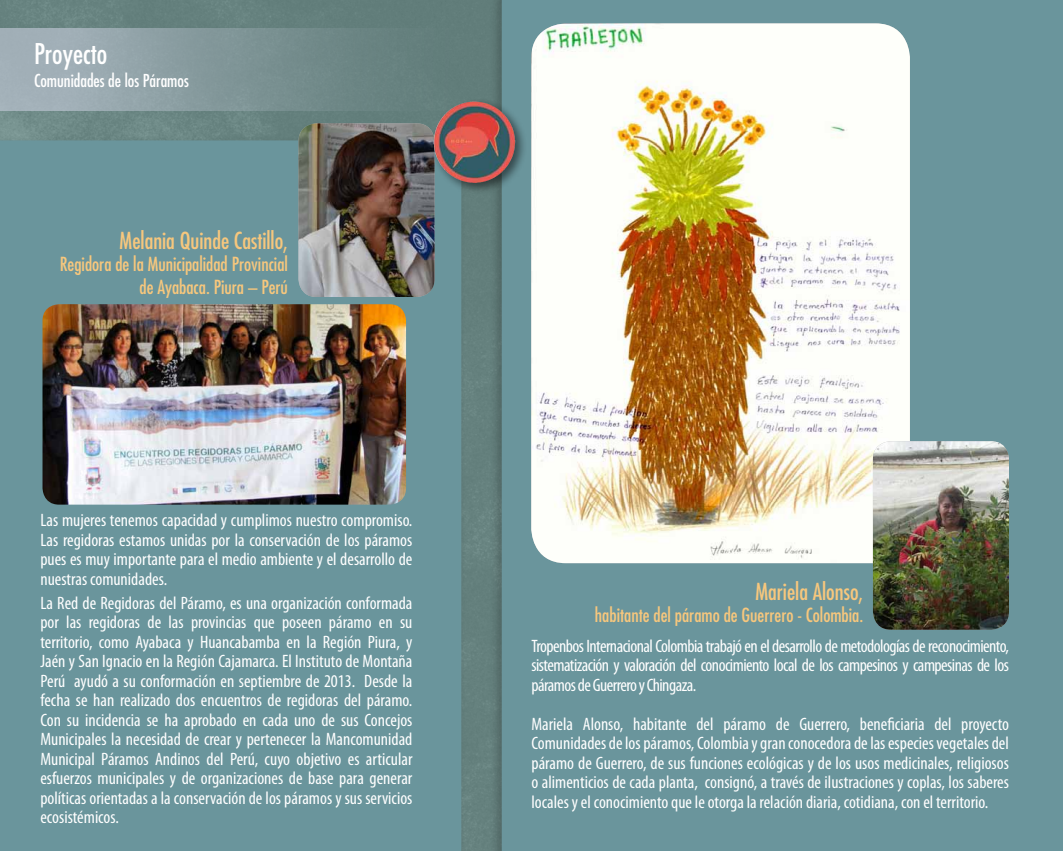
<style>
.page{position:relative;width:1063px;height:851px;background:#fff}
.page>*{position:absolute;margin:0;border:0;box-sizing:border-box;transform-origin:0 0}
.t1{font:condensed 27.75px "Futura Std";color:#fff}
.t2{font:condensed 22.8px "Futura Std";color:#f7c77d}
.t3{font:condensed 18.9px/22.6px "Futura Std";color:#f7c77d;text-align:right}
.t4{font:condensed 18px/19.5px "Myriad Pro";color:#fff;text-align:justify}
.t5{font:condensed 17.4px "Futura Std";color:#fff}
</style>
<div class="page">
<img style="left:0;top:0;width:489px;height:850px">
<div style="left:0;top:28px;width:472px;height:83px;background:linear-gradient(to right,#a8b5be,#5a7874)"></div>
<div style="left:489px;top:0;width:574px;height:850px;background:#000;opacity:.2"></div>
<div style="left:502px;top:0;width:561px;height:850px;background:#6a959c"></div>
<div style="left:0;top:140px;width:461px;height:710px;background:#6a959c"></div>
<img style="left:531px;top:23px;width:379px;height:540px">
<img style="left:298px;top:123px;width:137px;height:174px">
<div style="left:430px;top:98px;width:97px;height:97px;background:#000;opacity:.5"></div>
<img style="left:434px;top:101px;width:38px;height:81px">
<img style="left:43px;top:304px;width:363px;height:200px">
<img style="left:873px;top:441px;width:136px;height:188px">
<h1 class="t1" style="left:34px;top:37px;width:75px">Proyecto</h1>
<p class="t5" style="left:34px;top:70px;width:156px">Comunidades de los Páramos</p>
<p class="t2" style="left:120px;top:226px;width:170px">Melania Quinde Castillo,</p>
<p class="t3" style="left:60px;top:253px;width:230px">Regidora de la Municipalidad Provincial de Ayabaca. Piura – Perú</p>
<p class="t4" style="left:40px;top:510px;width:374px">Las mujeres tenemos capacidad y cumplimos nuestro compromiso.<br>Las regidoras estamos unidas por la conservación de los páramos pues es muy importante para el medio ambiente y el desarrollo de nuestras comunidades.</p>
<p class="t4" style="left:40px;top:592px;width:374px">La Red de Regidoras del Páramo, es una organización conformada por las regidoras de las provincias que poseen páramo en su territorio, como Ayabaca y Huancabamba en la Región Piura, y Jaén y San Ignacio en la Región Cajamarca. El Instituto de Montaña Perú ayudó a su conformación en septiembre de 2013. Desde la fecha se han realizado dos encuentros de regidoras del páramo.<br>Con su incidencia se ha aprobado en cada uno de sus Concejos Municipales la necesidad de crear y pertenecer la Mancomunidad Municipal Páramos Andinos del Perú, cuyo objetivo es articular esfuerzos municipales y de organizaciones de base para generar políticas orientadas a la conservación de los páramos y sus servicios ecosistémicos.</p>
<p class="t2" style="left:755px;top:577px;width:109px">Mariela Alonso,</p>
<p class="t3" style="left:595px;top:603px;width:270px">habitante del páramo de Guerrero - Colombia.</p>
<p class="t4" style="left:531px;top:635px;width:479px">Tropenbos Internacional Colombia trabajó en el desarrollo de metodologías de reconocimiento, sistematización y valoración del conocimiento local de los campesinos y campesinas de los páramos de Guerrero y Chingaza.</p>
<p class="t4" style="left:531px;top:713px;width:479px">Mariela Alonso, habitante del páramo de Guerrero, beneficiaria del proyecto Comunidades de los páramos, Colombia y gran conocedora de las especies vegetales del páramo de Guerrero, de sus funciones ecológicas y de los usos medicinales, religiosos o alimenticios de cada planta, consignó, a través de ilustraciones y coplas, los saberes locales y el conocimiento que le otorga la relación diaria, cotidiana, con el territorio.</p>
</div>
